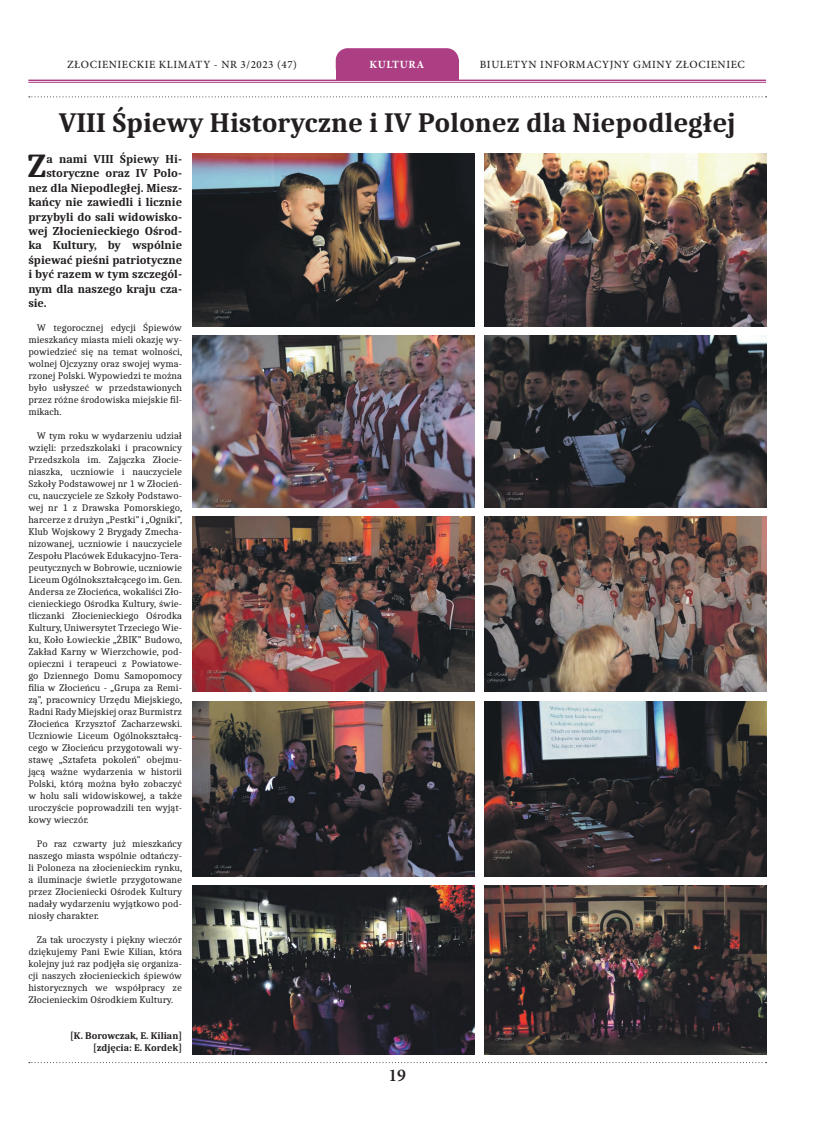
<style>
.page{position:relative;width:820px;height:1134px;background:#fff}
.page>*{position:absolute;margin:0;border:0;box-sizing:border-box;transform-origin:0 0}
.t1{font:700 33.6px "Caladea";color:#231f20}
.t2{font:700 28px "Caladea";color:#231f20}
.numery{font:600 18px "Minion Pro";color:#231f20}
.t3{font:700 12px "Caladea";color:#231f20}
.naglowek{font:500 11px "Minion Pro";letter-spacing:.05em;color:#231f20}
.naglowek_srodek{font:700 11px "Minion Pro";letter-spacing:.05em;color:#fff}
.t4{font:10px/12px "Caladea";color:#231f20;text-align:justify}
.t5{font:700 10px "Caladea";color:#231f20}
</style>
<div class="page">
<svg style="left:29px;top:96px;width:737px;height:1px"></svg>
<hr style="left:28px;top:80px;width:737px;height:1px;background:#ac3f83">
<hr style="left:28px;top:82px;width:737px;height:1px;background:#ac3f83">
<div style="left:335px;top:60px;width:123px;height:20px;background:#ac3f83"></div>
<div style="left:335px;top:48px;width:123px;height:32px;background:#ac3f83;border-radius:12px"></div>
<svg style="left:29px;top:1062px;width:737px;height:1px"></svg>
<img style="left:192px;top:154px;width:282px;height:172px">
<img style="left:484px;top:154px;width:281px;height:172px">
<img style="left:192px;top:335px;width:282px;height:172px">
<img style="left:484px;top:335px;width:281px;height:172px">
<img style="left:192px;top:517px;width:282px;height:175px">
<img style="left:484px;top:517px;width:281px;height:175px">
<img style="left:192px;top:701px;width:282px;height:175px">
<img style="left:484px;top:701px;width:281px;height:175px">
<img style="left:192px;top:885px;width:282px;height:169px">
<img style="left:484px;top:885px;width:281px;height:169px">
<p class="naglowek" style="left:67px;top:57px;width:231px">ZŁOCIENIECKIE KLIMATY - NR 3/2023 (47)</p>
<p class="naglowek_srodek" style="left:369px;top:57px;width:56px">KULTURA</p>
<p class="naglowek" style="left:479px;top:57px;width:266px">BIULETYN INFORMACYJNY GMINY ZŁOCIENIEC</p>
<p class="t2" style="left:59px;top:106px;width:678px">VIII Śpiewy Historyczne i IV Polonez dla Niepodległej</p>
<p class="t1" style="left:27px;top:146px;width:21px">Z</p>
<p class="t3" style="left:46px;top:152px;width:137px">a nami VIII Śpiewy Hi-</p>
<p class="t3" style="left:46px;top:166px;width:137px">storyczne oraz IV Polo-</p>
<p class="t3" style="left:28px;top:180px;width:155px">nez dla Niepodległej. Miesz-</p>
<p class="t3" style="left:28px;top:195px;width:155px">kańcy nie zawiedli i licznie</p>
<p class="t3" style="left:28px;top:209px;width:155px">przybyli do sali widowisko-</p>
<p class="t3" style="left:28px;top:224px;width:155px">wej Złocienieckiego Ośrod-</p>
<p class="t3" style="left:28px;top:238px;width:155px">ka Kultury, by wspólnie</p>
<p class="t3" style="left:28px;top:252px;width:155px">śpiewać pieśni patriotyczne</p>
<p class="t3" style="left:28px;top:267px;width:155px">i być razem w tym szczegól-</p>
<p class="t3" style="left:28px;top:281px;width:155px">nym dla naszego kraju cza-</p>
<p class="t3" style="left:28px;top:296px;width:20px">sie.</p>
<p class="t4" style="left:28px;top:321px;width:155px;text-indent:9px">W tegorocznej edycji Śpiewów mieszkańcy miasta mieli okazję wy&shy;powiedzieć się na temat wolności, wolnej Ojczyzny oraz swojej wyma&shy;rzonej Polski. Wypowiedzi te można było usłyszeć w przedstawionych przez różne środowiska miejskie fil&shy;mikach.</p>
<p class="t4" style="left:28px;top:429px;width:155px;text-indent:9px">W tym roku w wydarzeniu udział wzięli: przedszkolaki i pracownicy Przedszkola im. Zajączka Złocie&shy;niaszka, uczniowie i nauczyciele Szkoły Podstawowej nr 1 w Złocień&shy;cu, nauczyciele ze Szkoły Podstawo&shy;wej nr 1 z Drawska Pomorskiego, harcerze z drużyn „Pestki” i „Ogniki”, Klub Wojskowy 2 Brygady Zmecha&shy;nizowanej, uczniowie i nauczyciele Zespołu Placówek Edukacyjno-Tera&shy;peutycznych w Bobrowie, uczniowie Liceum Ogólnokształcącego im. Gen.<br>Andersa ze Złocieńca, wokaliści Zło&shy;cienieckiego Ośrodka Kultury, świe&shy;tliczanki Złocienieckiego Ośrodka Kultury, Uniwersytet Trzeciego Wie&shy;ku, Koło Łowieckie „ŻBIK” Budowo, Zakład Karny w Wierzchowie, pod&shy;opieczni i terapeuci z Powiatowe&shy;go Dziennego Domu Samopomocy filia w Złocieńcu - „Grupa za Remi&shy;zą”, pracownicy Urzędu Miejskiego, Radni Rady Miejskiej oraz Burmistrz Złocieńca Krzysztof Zacharzewski.<br>Uczniowie Liceum Ogólnokształcą&shy;cego w Złocieńcu przygotowali wy&shy;stawę „Sztafeta pokoleń” obejmu&shy;jącą ważne wydarzenia w historii Polski, którą można było zobaczyć w holu sali widowiskowej, a także uroczyście poprowadzili ten wyjąt&shy;kowy wieczór.</p>
<p class="t4" style="left:28px;top:837px;width:155px;text-indent:9px">Po raz czwarty już mieszkańcy naszego miasta wspólnie odtańczy&shy;li Poloneza na złocienieckim rynku, a iluminacje świetle przygotowane przez Złocieniecki Ośrodek Kultury nadały wydarzeniu wyjątkowo pod&shy;niosły charakter.</p>
<p class="t4" style="left:28px;top:933px;width:155px;text-indent:9px">Za tak uroczysty i piękny wieczór dziękujemy Pani Ewie Kilian, która kolejny już raz podjęła się organiza&shy;cji naszych złocienieckich śpiewów historycznych we współpracy ze Złocienieckim Ośrodkiem Kultury.</p>
<p class="t5" style="left:70px;top:1029px;width:113px">[K. Borowczak, E. Kilian]</p>
<p class="t5" style="left:93px;top:1041px;width:90px">[zdjęcia: E. Kordek]</p>
<p class="numery" style="left:388px;top:1063px;width:19px">19</p>
</div>
